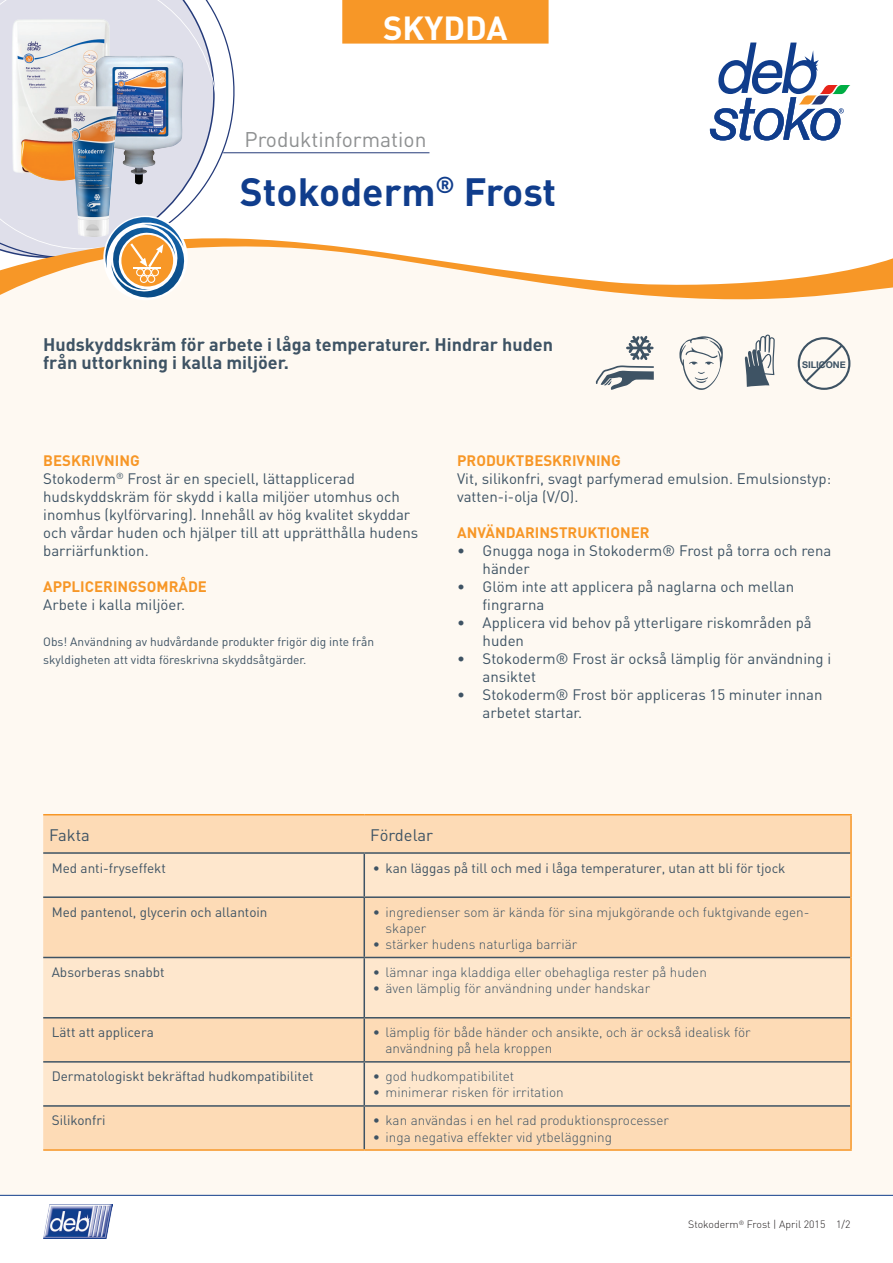
<style>
.page{position:relative;width:893px;height:1263px;background:#fff}
.page>*{position:absolute;margin:0;border:0;box-sizing:border-box;transform-origin:0 0}
.t1{font:700 39px "DIN";color:#103d8c}
.t2{font:700 33px "DIN";color:#fff}
.t3{font:21px "DIN";color:#8e9091}
._08_Copy_Prokyon_8_7{font:700 18px/18px "DIN";color:#3e5364}
.t4{font:16.5px "DIN";color:#3e5364}
._08_Subline_Prokyon{font:15px/18px "DIN";color:#3e5364}
._08_Copy_Prokyon_8_7-2{font:15px/18px "DIN";color:#3e5364}
._08_Subline_Prokyon-2{font:700 15px "DIN";color:#f79727}
._08_Copy_Prokyon_8_7-3{font:700 15px "DIN";color:#f79727}
.t5{font:300 13.5px/16.2px "DIN";color:#3e5364}
.t6{font:13.5px "DIN";color:#3e5364}
._08_Copy_Prokyon_8_7-4{font:12px/18px "DIN";color:#3e5364}
._07_Prokyon_7_9{font:300 10.5px "DIN";color:#231f20}
.t7{font:700 9.3px "Helvetica Neue";color:#3e5364}
</style>
<div class="page">
<div style="left:0;top:60px;width:893px;height:1136px;background:#fef9f2"></div>
<hr style="left:0;top:1195px;width:893px;height:1px;background:#103d8c">
<img style="left:43px;top:1204px;width:70px;height:34px">
<div style="left:250px;top:42px;width:643px;height:193px;background:#fff"></div>
<svg style="left:0;top:0;width:250px;height:235px;fill:#dfdfea"></svg>
<svg style="left:798px;top:337px;width:52px;height:53px"></svg>
<svg style="left:744px;top:335px;width:31px;height:52px"></svg>
<svg style="left:679px;top:336px;width:44px;height:54px"></svg>
<div style="left:43px;top:815px;width:807px;height:334px;background:#fddbb6"></div>
<svg style="left:43px;top:854px;width:807px;height:251px;background:#fce0c2"></svg>
<hr style="left:43px;top:852px;width:321px;height:2px;background:#3e5364">
<hr style="left:43px;top:896px;width:321px;height:2px;background:#3e5364">
<hr style="left:43px;top:957px;width:321px;height:1px;background:#3e5364">
<hr style="left:43px;top:1017px;width:321px;height:1px;background:#3e5364">
<hr style="left:43px;top:1061px;width:321px;height:1px;background:#3e5364">
<hr style="left:364px;top:854px;width:1px;height:42px;background:#3e5364">
<hr style="left:364px;top:898px;width:1px;height:59px;background:#3e5364">
<hr style="left:364px;top:958px;width:1px;height:59px;background:#3e5364">
<hr style="left:364px;top:1018px;width:1px;height:43px;background:#3e5364">
<hr style="left:364px;top:1062px;width:1px;height:43px;background:#3e5364">
<hr style="left:364px;top:852px;width:486px;height:2px;background:#3e5364">
<hr style="left:364px;top:896px;width:486px;height:2px;background:#3e5364">
<hr style="left:364px;top:957px;width:486px;height:1px;background:#3e5364">
<hr style="left:364px;top:1017px;width:486px;height:1px;background:#3e5364">
<hr style="left:364px;top:1061px;width:486px;height:1px;background:#3e5364">
<hr style="left:43px;top:1105px;width:321px;height:2px;background:#3e5364">
<hr style="left:364px;top:1107px;width:1px;height:42px;background:#3e5364">
<hr style="left:364px;top:1105px;width:486px;height:2px;background:#3e5364">
<hr style="left:43px;top:814px;width:321px;height:1px;background:#f79727">
<hr style="left:364px;top:814px;width:488px;height:1px;background:#f79727">
<hr style="left:850px;top:815px;width:2px;height:38px;background:#f79727">
<hr style="left:850px;top:853px;width:2px;height:44px;background:#f79727">
<hr style="left:850px;top:897px;width:2px;height:60px;background:#f79727">
<hr style="left:850px;top:957px;width:2px;height:61px;background:#f79727">
<hr style="left:850px;top:1018px;width:2px;height:44px;background:#f79727">
<hr style="left:850px;top:1062px;width:2px;height:44px;background:#f79727">
<hr style="left:43px;top:1149px;width:321px;height:2px;background:#f79727">
<hr style="left:850px;top:1106px;width:2px;height:43px;background:#f79727">
<hr style="left:364px;top:1149px;width:488px;height:2px;background:#f79727">
<svg style="left:710px;top:43px;width:140px;height:97px"></svg>
<hr style="left:223px;top:152px;width:206px;height:1px;background:#243a79">
<svg style="left:0;top:235px;width:893px;height:65px"></svg>
<svg style="left:595px;top:336px;width:59px;height:54px"></svg>
<img style="left:111px;top:223px;width:75px;height:76px">
<img style="left:111px;top:269px;width:64px;height:22px">
<img style="left:103px;top:217px;width:81px;height:52px">
<div style="left:342px;top:0;width:207px;height:44px;background:#f79727"></div>
<img style="left:0;top:10px;width:121px;height:179px">
<img style="left:95px;top:55px;width:88px;height:129px">
<img style="left:50px;top:98px;width:84px;height:146px">
<p class="t2" style="left:383px;top:7px;width:126px">SKYDDA</p>
<p class="t3" style="left:245px;top:126px;width:183px">Produktinformation</p>
<p class="t1" style="left:240px;top:166px;width:318px">Stokoderm<sup>®</sup> Frost</p>
<p class="_08_Copy_Prokyon_8_7" style="left:43px;top:335px;width:511px">Hudskyddskräm för arbete i låga temperaturer. Hindrar huden från uttorkning i kalla miljöer.</p>
<p class="t7" style="left:802px;top:357px;width:45px">SILICONE</p>
<p class="_08_Subline_Prokyon-2" style="left:43px;top:451px;width:98px">BESKRIVNING</p>
<p class="_08_Subline_Prokyon" style="left:43px;top:469px;width:376px">Stokoderm<sup>®</sup> Frost är en speciell, lättapplicerad hudskyddskräm för skydd i kalla miljöer utomhus och inomhus (kylförvaring). Innehåll av hög kvalitet skyddar och vårdar huden och hjälper till att upprätthålla hudens barriärfunktion.</p>
<p class="_08_Subline_Prokyon-2" style="left:43px;top:577px;width:165px">APPLICERINGSOMRÅDE</p>
<p class="_08_Copy_Prokyon_8_7-2" style="left:43px;top:595px;width:143px">Arbete i kalla miljöer.</p>
<p class="_08_Copy_Prokyon_8_7-4" style="left:43px;top:632px;width:332px">Obs! Användning av hudvårdande produkter frigör dig inte från skyldigheten att vidta föreskrivna skyddsåtgärder.</p>
<p class="_08_Copy_Prokyon_8_7-3" style="left:457px;top:451px;width:165px">PRODUKTBESKRIVNING</p>
<p class="_08_Copy_Prokyon_8_7-2" style="left:457px;top:469px;width:375px">Vit, silikonfri, svagt parfymerad emulsion. Emulsionstyp: vatten-i-olja (V/O).</p>
<p class="_08_Subline_Prokyon-2" style="left:457px;top:523px;width:194px">ANVÄNDARINSTRUKTIONER</p>
<p class="_08_Subline_Prokyon" style="left:483px;top:541px;width:350px;text-indent:-26px">• Gnugga noga in Stokoderm® Frost på torra och rena händer</p>
<p class="_08_Subline_Prokyon" style="left:483px;top:577px;width:313px;text-indent:-26px">• Glöm inte att applicera på naglarna och mellan fingrarna</p>
<p class="_08_Subline_Prokyon" style="left:483px;top:613px;width:331px;text-indent:-26px">• Applicera vid behov på ytterligare riskområden på huden</p>
<p class="_08_Subline_Prokyon" style="left:483px;top:649px;width:350px;text-indent:-26px">• Stokoderm® Frost är också lämplig för användning i ansiktet</p>
<p class="_08_Subline_Prokyon" style="left:483px;top:685px;width:341px;text-indent:-26px">• Stokoderm® Frost bör appliceras 15 minuter innan arbetet startar.</p>
<p class="t4" style="left:49px;top:824px;width:42px">Fakta</p>
<p class="t4" style="left:370px;top:824px;width:64px">Fördelar</p>
<p class="t6" style="left:52px;top:859px;width:116px">Med anti-fryseffekt</p>
<p class="t6" style="left:373px;top:859px;width:414px">• kan läggas på till och med i låga temperaturer, utan att bli för tjock</p>
<p class="t6" style="left:52px;top:903px;width:217px">Med pantenol, glycerin och allantoin</p>
<p class="t5" style="left:386px;top:903px;width:425px;text-indent:-13px">• ingredienser som är kända för sina mjukgörande och fuktgivande egen&shy;skaper</p>
<p class="t5" style="left:373px;top:936px;width:206px">• stärker hudens naturliga barriär</p>
<p class="t6" style="left:52px;top:964px;width:114px">Absorberas snabbt</p>
<p class="t5" style="left:373px;top:964px;width:336px">• lämnar inga kladdiga eller obehagliga rester på huden</p>
<p class="t5" style="left:373px;top:980px;width:279px">• även lämplig för användning under handskar</p>
<p class="t6" style="left:52px;top:1024px;width:104px">Lätt att applicera</p>
<p class="t5" style="left:386px;top:1024px;width:367px;text-indent:-13px">• lämplig för både händer och ansikte, och är också idealisk för användning på hela kroppen</p>
<p class="t6" style="left:52px;top:1068px;width:263px">Dermatologiskt bekräftad hudkompatibilitet</p>
<p class="t5" style="left:373px;top:1068px;width:143px">• god hudkompatibilitet</p>
<p class="t5" style="left:373px;top:1084px;width:192px">• minimerar risken för irritation</p>
<p class="t6" style="left:52px;top:1112px;width:55px">Silikonfri</p>
<p class="t5" style="left:373px;top:1112px;width:298px">• kan användas i en hel rad produktionsprocesser</p>
<p class="t5" style="left:373px;top:1128px;width:241px">• inga negativa effekter vid ytbeläggning</p>
<p class="_07_Prokyon_7_9" style="left:688px;top:1218px;width:164px">Stokoderm<sup>®</sup> Frost | April 2015 1/2</p>
</div>
